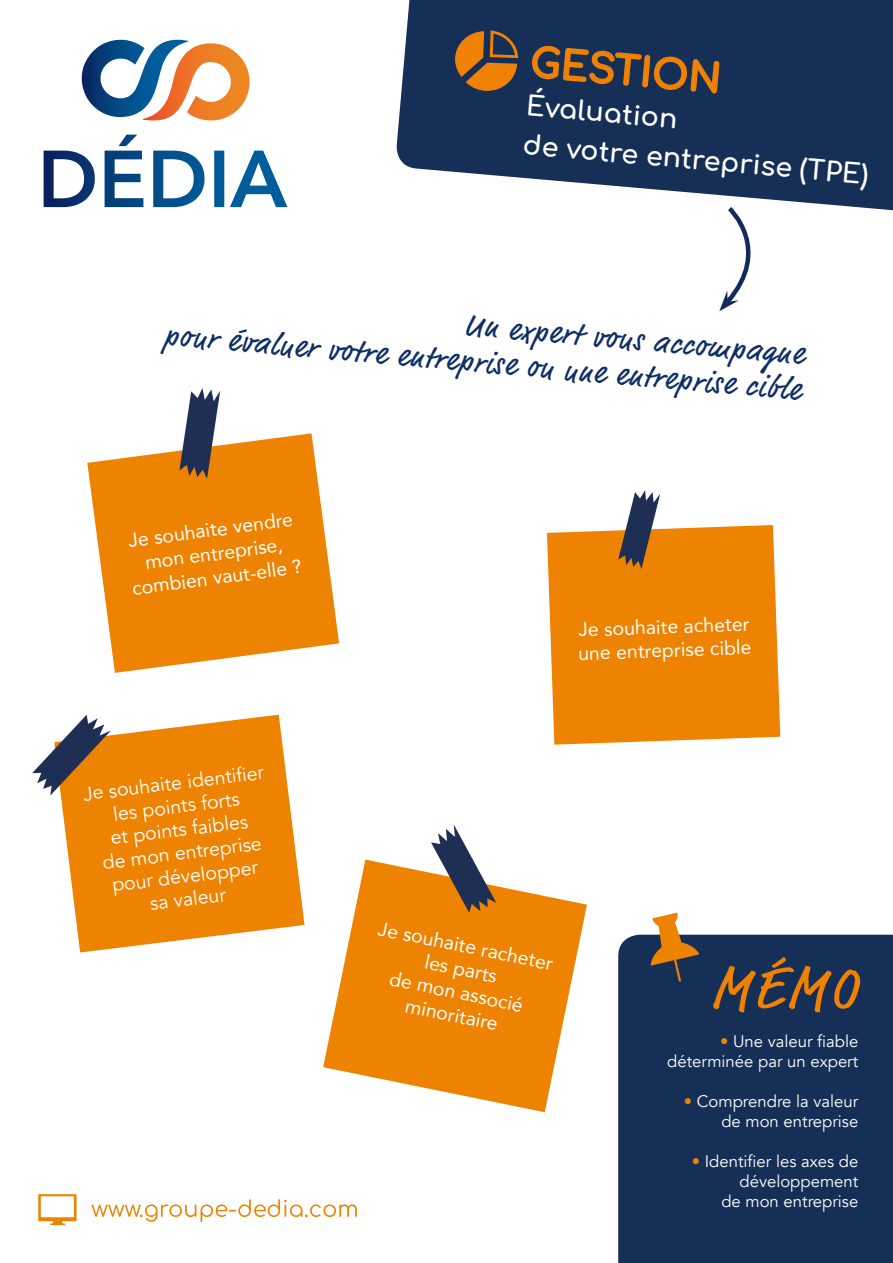
<style>
.page{position:relative;width:893px;height:1263px;background:#fff}
.page>*{position:absolute;margin:0;border:0;box-sizing:border-box;transform-origin:0 0}
.t1{font:60px "Market";color:#ef8205}
.t2{font:700 39.6px "Comfortaa";color:#ef8205}
.t3{font:31.5px "Market";color:#0e2e65}
.t4{font:700 27px "Comfortaa";color:#fff}
.t5{font:19.5px/24px "Avenir";color:#fff;text-align:center}
.t6{font:19.5px/23.4px "Avenir";color:#fff;text-align:center}
.t7{font:16.65px/20.1px "Avenir";color:#fff;text-align:right}
.s1{color:#ed8300}
</style>
<div class="page">
<svg style="left:81px;top:39px;width:169px;height:82px"></svg>
<svg style="left:44px;top:151px;width:51px;height:56px"></svg>
<svg style="left:105px;top:135px;width:38px;height:72px"></svg>
<svg style="left:153px;top:151px;width:51px;height:56px"></svg>
<svg style="left:214px;top:151px;width:10px;height:56px"></svg>
<svg style="left:230px;top:151px;width:57px;height:56px"></svg>
<svg style="left:719px;top:228px;width:32px;height:83px"></svg>
<svg style="left:396px;top:0;width:497px;height:228px;fill:#162f56"></svg>
<svg style="left:531px;top:45px;width:189px;height:82px;background:#2d374d"></svg>
<svg style="left:87px;top:433px;width:252px;height:240px;fill:#ed8300"></svg>
<svg style="left:179px;top:388px;width:41px;height:91px"></svg>
<svg style="left:547px;top:525px;width:233px;height:220px;background:#ee8a10"></svg>
<svg style="left:618px;top:490px;width:42px;height:79px"></svg>
<svg style="left:61px;top:715px;width:244px;height:237px;fill:#ed8300"></svg>
<svg style="left:32px;top:715px;width:79px;height:81px"></svg>
<svg style="left:323px;top:859px;width:264px;height:253px;fill:#ed8300"></svg>
<svg style="left:431px;top:824px;width:65px;height:89px"></svg>
<div style="left:618px;top:935px;width:275px;height:328px;background:#162f56"></div>
<svg style="left:38px;top:1194px;width:39px;height:31px"></svg>
<svg style="left:92px;top:1199px;width:265px;height:23px"></svg>
<svg style="left:651px;top:913px;width:48px;height:69px"></svg>
<svg style="left:455px;top:30px;width:63px;height:61px;background:#8c5c29"></svg>
<p class="t2" style="left:533px;top:26px;width:193px;rotate:5deg">GESTION</p>
<p class="t4" style="left:529px;top:81px;width:153px;rotate:5deg">Évaluation</p>
<p class="t4" style="left:525px;top:120px;width:348px;rotate:5deg">de votre entreprise (TPE)</p>
<p class="t3" style="left:466px;top:306px;width:342px;rotate:5deg">Un expert vous accompagne</p>
<p class="t3" style="left:166px;top:316px;width:640px;rotate:5deg">pour évaluer votre entreprise ou une entreprise cible</p>
<p class="t5" style="left:125px;top:527px;width:172px;rotate:-7deg">Je souhaite vendre mon entreprise, combien vaut-elle ?</p>
<p class="t6" style="left:82px;top:783px;width:183px;rotate:-7deg">Je souhaite identifi er les points forts</p>
<p class="t6" style="left:109px;top:826px;width:140px;rotate:-7deg">et points faibles</p>
<p class="t6" style="left:101px;top:851px;width:161px;rotate:-7deg">de mon entreprise</p>
<p class="t6" style="left:111px;top:873px;width:148px;rotate:-7deg">pour développer</p>
<p class="t6" style="left:149px;top:892px;width:78px;rotate:-7deg">sa valeur</p>
<p class="t5" style="left:577px;top:617px;width:175px;line-height:23.4px;text-align:left;rotate:-2deg">Je souhaite acheter une entreprise cible</p>
<p class="t5" style="left:381px;top:915px;width:179px;rotate:12deg">Je souhaite racheter</p>
<p class="t5" style="left:428px;top:949px;width:75px;rotate:12deg">les parts</p>
<p class="t5" style="left:393px;top:965px;width:137px;rotate:12deg">de mon associé</p>
<p class="t5" style="left:408px;top:992px;width:96px;rotate:12deg">minoritaire</p>
<p class="t1" style="left:711px;top:952px;width:149px">MÉMO</p>
<p class="t7" style="left:720px;top:1031px;width:140px"><span class="s1">•</span> Une valeur fiable</p>
<p class="t7" style="left:667px;top:1051px;width:193px">déterminée par un expert</p>
<p class="t7" style="left:684px;top:1092px;width:176px"><span class="s1">•</span> Comprendre la valeur</p>
<p class="t7" style="left:721px;top:1112px;width:139px">de mon entreprise</p>
<p class="t7" style="left:692px;top:1152px;width:168px"><span class="s1">•</span> Identifier les axes de développement</p>
<p class="t7" style="left:721px;top:1192px;width:139px">de mon entreprise</p>
</div>
